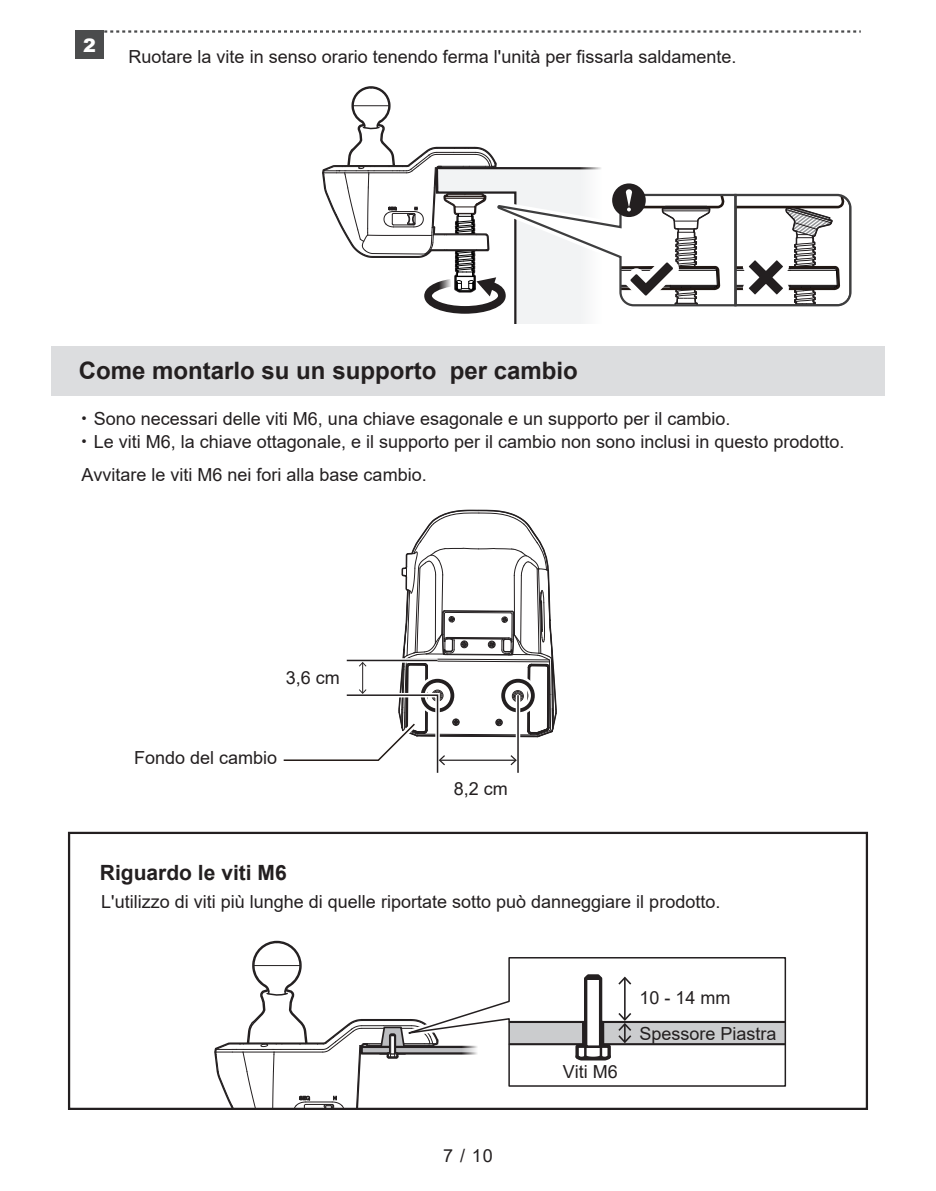
<style>
.page{position:relative;width:936px;height:1191px;background:#fff}
.page>*{position:absolute;margin:0;border:0;box-sizing:border-box;transform-origin:0 0}
.t1{font:700 24px "Arial";color:#231f20}
.t2{font:700 21px "Arial";color:#231f20}
.t3{font:900 18.6px "Arial";color:#fff}
.t4{font:18px/23.4px "Arial";color:#231f20}
.s1{font-family:"Koz Go Pr 6 N"}
</style>
<div class="page">
<svg style="left:514px;top:317px;width:64px;height:7px"></svg>
<svg style="left:322px;top:86px;width:530px;height:231px"></svg>
<svg style="left:214px;top:940px;width:145px;height:167px"></svg>
<svg style="left:338px;top:951px;width:449px;height:141px"></svg>
<svg style="left:391px;top:956px;width:395px;height:131px"></svg>
<div style="left:68px;top:831px;width:800px;height:279px;border:2px solid #231f20"></div>
<svg style="left:283px;top:509px;width:274px;height:264px"></svg>
<svg style="left:76px;top:30px;width:784px;height:3px"></svg>
<div style="left:75px;top:31px;width:29px;height:28px;background:#4b4c4d"></div>
<div style="left:51px;top:346px;width:833px;height:49px;background:#dcdddf"></div>
<p class="t3" style="left:83px;top:32px;width:14px">2</p>
<p class="t4" style="left:128px;top:45px;width:609px">Ruotare la vite in senso orario tenendo ferma l'unità per fissarla saldamente.</p>
<h1 class="t1" style="left:79px;top:354px;width:500px">Come montarlo su un supporto per cambio</h1>
<p class="t4" style="left:75px;top:407px;width:770px"><span class="s1">・</span> Sono necessari delle viti M6, una chiave esagonale e un supporto per il cambio.<br><span class="s1">・</span> Le viti M6, la chiave ottagonale, e il supporto per il cambio non sono inclusi in questo prodotto.</p>
<p class="t4" style="left:81px;top:463px;width:347px">Avvitare le viti M6 nei fori alla base cambio.</p>
<p class="t4" style="left:286px;top:666px;width:56px">3,6 cm</p>
<p class="t4" style="left:134px;top:746px;width:145px">Fondo del cambio</p>
<p class="t2" style="left:100px;top:858px;width:188px">Riguardo le viti M6</p>
<p class="t4" style="left:454px;top:777px;width:56px">8,2 cm</p>
<p class="t4" style="left:101px;top:890px;width:620px">L'utilizzo di viti più lunghe di quelle riportate sotto può danneggiare il prodotto.</p>
<p class="t4" style="left:639px;top:986px;width:93px">10 - 14 mm</p>
<p class="t4" style="left:443px;top:1144px;width:51px">7 / 10</p>
<p class="t4" style="left:563px;top:1059px;width:57px">Viti M6</p>
<p class="t4" style="left:639px;top:1021px;width:139px">Spessore Piastra</p>
</div>
